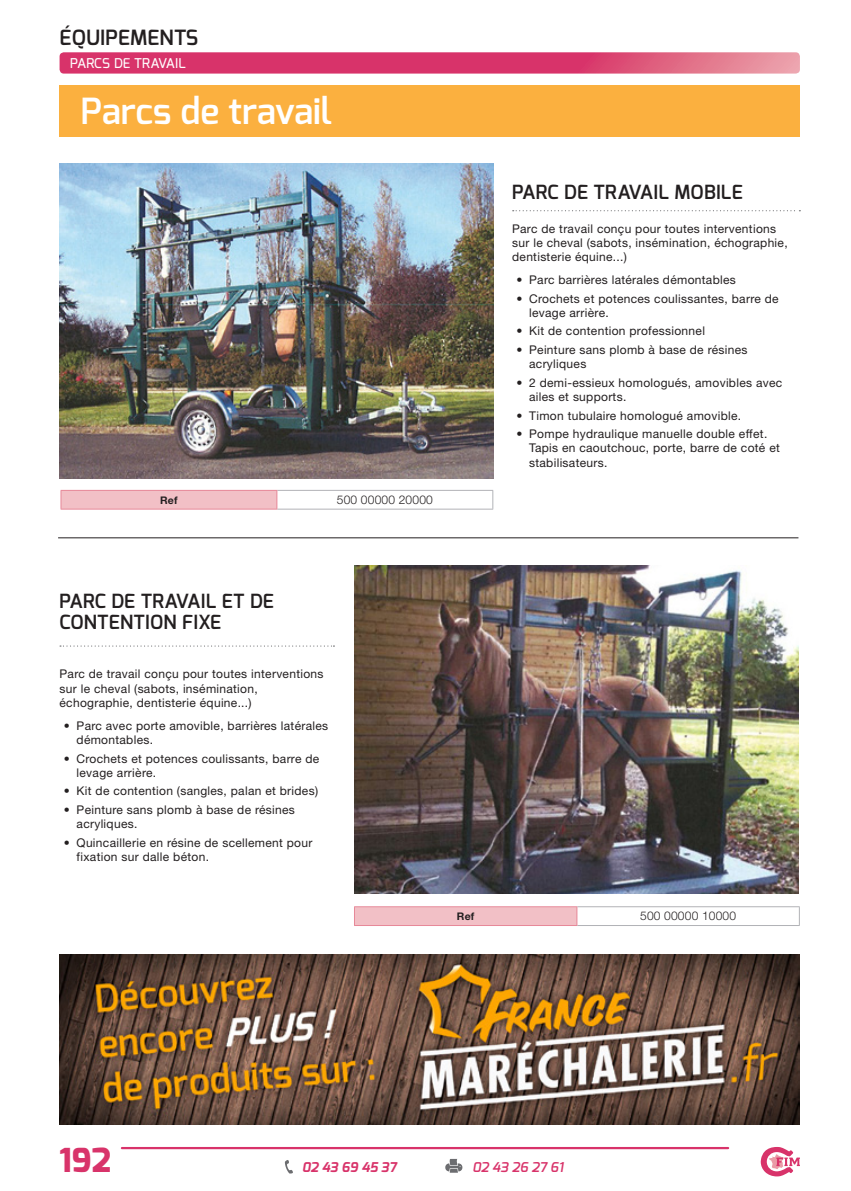
<style>
.page{position:relative;width:851px;height:1191px;background:#fff}
.page>*{position:absolute;margin:0;border:0;box-sizing:border-box;transform-origin:0 0}
.SousCat{font:600 36px "Exo";color:#fff}
.t1{font:800 33px "Exo";color:#d8336a}
.TitreCat{font:600 21px "Exo";letter-spacing:.01em;color:#231f20}
.NomArticle{font:600 19.5px/21px "Exo";letter-spacing:.015em;color:#231f20}
.SousTitre{font:500 13.5px "Exo";letter-spacing:.015em;color:#fff}
.t2{font:italic 700 13.5px "Exo";color:#d8336a}
.t3{font:italic 600 13.5px "Exo";color:#d8336a}
.Corps_de_texte{font:12px/14.2px "Helvetica Neue LT Std";letter-spacing:.025em;color:#231f20}
.CorpsTableau{font:300 12px "Helvetica Neue LT Std";letter-spacing:.015em;color:#231f20}
.titre_tableau{font:700 10.5px "Helvetica Neue LT Std";letter-spacing:.015em;color:#231f20}
</style>
<div class="page">
<hr style="left:122px;top:1147px;width:606px;height:2px;background:#d8336a">
<svg style="left:60px;top:52px;width:739px;height:22px;background:#dc4a77"></svg>
<svg style="left:285px;top:1160px;width:8px;height:13px"></svg>
<svg style="left:445px;top:1158px;width:17px;height:14px"></svg>
<svg style="left:760px;top:1147px;width:39px;height:29px"></svg>
<div style="left:60px;top:85px;width:739px;height:51px;background:#fbb03f"></div>
<svg style="left:512px;top:210px;width:288px;height:1px"></svg>
<img style="left:60px;top:163px;width:433px;height:315px">
<div style="left:61px;top:490px;width:216px;height:19px;background:#f2c0c6"></div>
<hr style="left:277px;top:490px;width:216px;height:1px;background:#b2b3b7">
<svg style="left:492px;top:491px;width:1px;height:18px"></svg>
<hr style="left:277px;top:509px;width:216px;height:1px;background:#b2b3b7">
<hr style="left:61px;top:490px;width:216px;height:1px;background:#e78999">
<svg style="left:61px;top:491px;width:1px;height:18px"></svg>
<svg style="left:276px;top:491px;width:1px;height:18px"></svg>
<hr style="left:61px;top:509px;width:216px;height:1px;background:#e78999">
<hr style="left:58px;top:537px;width:740px;height:1px;background:#231f20">
<svg style="left:60px;top:645px;width:274px;height:1px"></svg>
<img style="left:354px;top:566px;width:444px;height:327px">
<div style="left:354px;top:906px;width:223px;height:19px;background:#f2c0c6"></div>
<svg style="left:354px;top:907px;width:1px;height:18px"></svg>
<svg style="left:576px;top:907px;width:1px;height:18px"></svg>
<hr style="left:577px;top:906px;width:222px;height:1px;background:#b2b3b7">
<hr style="left:577px;top:925px;width:222px;height:1px;background:#b2b3b7">
<hr style="left:354px;top:906px;width:223px;height:1px;background:#e78999">
<hr style="left:354px;top:925px;width:223px;height:1px;background:#e78999">
<img style="left:60px;top:954px;width:739px;height:170px">
<p class="TitreCat" style="left:60px;top:24px;width:140px">ÉQUIPEMENTS</p>
<p class="SousTitre" style="left:70px;top:54px;width:117px">PARCS DE TRAVAIL</p>
<p class="SousCat" style="left:81px;top:88px;width:252px">Parcs de travail</p>
<p class="titre_tableau" style="left:160px;top:493px;width:19px">Ref</p>
<p class="CorpsTableau" style="left:337px;top:492px;width:97px">500 00000 20000</p>
<p class="NomArticle" style="left:512px;top:181px;width:232px">PARC DE TRAVAIL MOBILE</p>
<p class="Corps_de_texte" style="left:512px;top:221px;width:277px">Parc de travail conçu pour toutes interventions sur le cheval (sabots, insémination, échographie, dentisterie équine...)</p>
<p class="Corps_de_texte" style="left:516px;top:273px;width:221px">• Parc barrières latérales démontables</p>
<p class="Corps_de_texte" style="left:529px;top:291px;width:251px;text-indent:-13px">• Crochets et potences coulissantes, barre de levage arrière.</p>
<p class="Corps_de_texte" style="left:516px;top:324px;width:190px">• Kit de contention professionnel</p>
<p class="Corps_de_texte" style="left:529px;top:342px;width:220px;text-indent:-13px">• Peinture sans plomb à base de résines acryliques</p>
<p class="Corps_de_texte" style="left:529px;top:375px;width:254px;text-indent:-13px">• 2 demi-essieux homologués, amovibles avec ailes et supports.</p>
<p class="Corps_de_texte" style="left:516px;top:408px;width:226px">• Timon tubulaire homologué amovible.</p>
<p class="Corps_de_texte" style="left:529px;top:426px;width:252px;text-indent:-13px">• Pompe hydraulique manuelle double effet.<br>Tapis en caoutchouc, porte, barre de coté et stabilisateurs.</p>
<p class="NomArticle" style="left:59px;top:590px;width:216px">PARC DE TRAVAIL ET DE<br>CONTENTION FIXE</p>
<p class="Corps_de_texte" style="left:60px;top:667px;width:265px">Parc de travail conçu pour toutes interventions sur le cheval (sabots, insémination, échographie, dentisterie équine...)</p>
<p class="Corps_de_texte" style="left:77px;top:718px;width:253px;text-indent:-13px">• Parc avec porte amovible, barrières latérales démontables.</p>
<p class="Corps_de_texte" style="left:77px;top:751px;width:244px;text-indent:-13px">• Crochets et potences coulissants, barre de levage arrière.</p>
<p class="Corps_de_texte" style="left:64px;top:783px;width:256px">• Kit de contention (sangles, palan et brides)</p>
<p class="Corps_de_texte" style="left:77px;top:802px;width:220px;text-indent:-13px">• Peinture sans plomb à base de résines acryliques.</p>
<p class="Corps_de_texte" style="left:77px;top:835px;width:237px;text-indent:-13px">• Quincaillerie en résine de scellement pour fixation sur dalle béton.</p>
<p class="titre_tableau" style="left:457px;top:909px;width:19px">Ref</p>
<p class="CorpsTableau" style="left:640px;top:908px;width:97px">500 00000 10000</p>
<h2 class="t1" style="left:60px;top:1138px;width:53px">192</h2>
<p class="t2" style="left:302px;top:1158px;width:96px">02 43 69 45 37</p>
<p class="t3" style="left:472px;top:1158px;width:93px">02 43 26 27 61</p>
</div>
